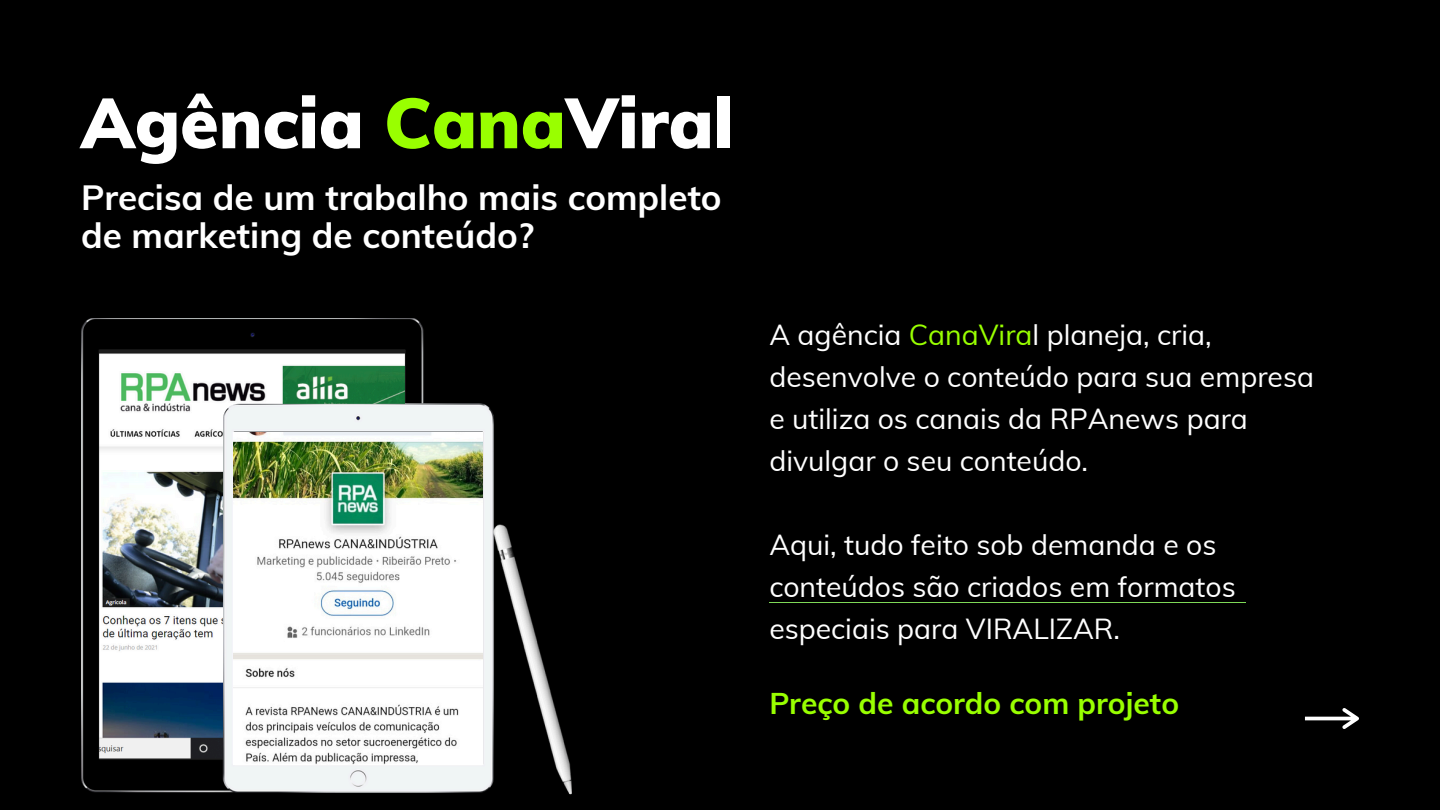
<style>
.page{position:relative;width:1440px;height:810px;background:#000}
.page>*{position:absolute;margin:0;border:0;box-sizing:border-box;transform-origin:0 0}
.t1{font:900 70px "Muli";color:#fff}
.t2{font:700 35px/38.6px "Muli";color:#fff}
.t3{font:700 30px "Muli";color:#9f0}
.t4{font:28.3px/42px "Muli";color:#fff}
.s1{color:#9f0}
</style>
<div class="page">
<svg style="left:1305px;top:708px;width:54px;height:21px"></svg>
<hr style="left:769px;top:602px;width:477px;height:1px;background:#7ed957">
<img style="left:81px;top:318px;width:491px;height:477px">
<img style="left:233px;top:433px;width:250px;height:332px">
<img style="left:99px;top:351px;width:306px;height:408px">
<p class="t1" style="left:81px;top:78px;width:654px">Agência <span class="s1">Cana</span>Viral</p>
<p class="t2" style="left:81px;top:177px;width:642px">Precisa de um trabalho mais completo de marketing de conteúdo?</p>
<h1 class="t4" style="left:769px;top:313px;width:546px">A agência <span class="s1">CanaVira</span>l planeja, cria, desenvolve o conteúdo para sua empresa e utiliza os canais da RPAnews para divulgar o seu conteúdo.</h1>
<h2 class="t4" style="left:769px;top:523px;width:468px">Aqui, tudo feito sob demanda e os conteúdos são criados em formatos especiais para VIRALIZAR.</h2>
<p class="t3" style="left:769px;top:683px;width:411px">Preço de acordo com projeto</p>
</div>
